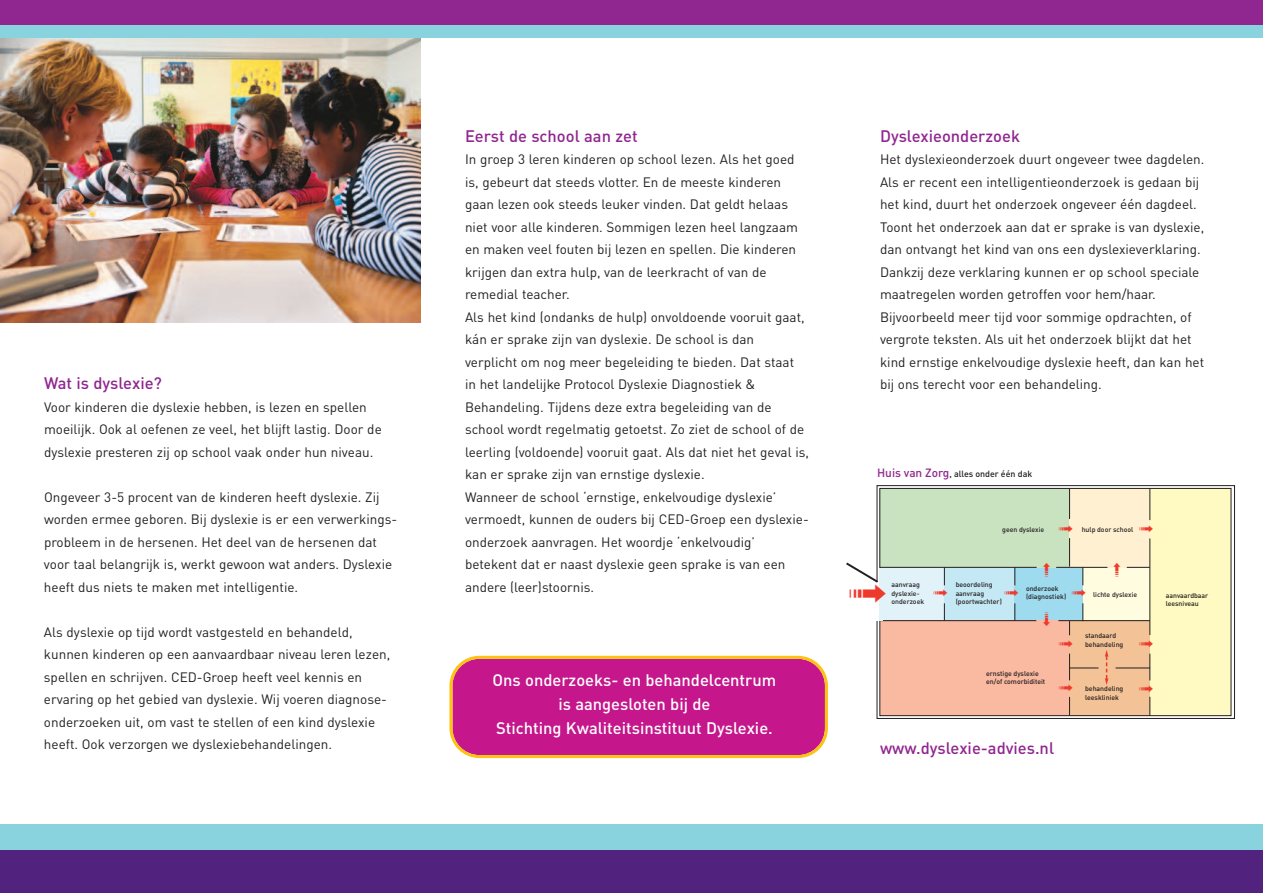
<style>
.page{position:relative;width:1263px;height:893px;background:#fff}
.page>*{position:absolute;margin:0;border:0;box-sizing:border-box;transform-origin:0 0}
.t1{font:500 16.5px/24px "DIN";color:#fff;text-align:center}
.t2{font:500 16.5px "DIN";color:#90268f}
.t3{font:13.5px/22.5px "DIN";color:#231f20}
.t4{font:500 8.85px "DIN";color:#231f20}
.t5{font:500 6.9px/8.2px "DIN";color:#231f20}
.s1{font-size:11.85px;color:#90268f}
</style>
<div class="page">
<div style="left:877px;top:485px;width:358px;height:234px;border:1px solid #231f20"></div>
<div style="left:879px;top:567px;width:65px;height:54px;background:#e1f3f9"></div>
<div style="left:944px;top:568px;width:71px;height:53px;background:#c4e8f4"></div>
<div style="left:1014px;top:568px;width:69px;height:53px;background:#9edbee"></div>
<div style="left:1083px;top:568px;width:67px;height:52px;background:#fffce0"></div>
<div style="left:879px;top:620px;width:190px;height:96px;background:#fab9a1"></div>
<div style="left:1069px;top:621px;width:81px;height:95px;background:#f3c296"></div>
<div style="left:879px;top:488px;width:190px;height:80px;background:#c9e3c0"></div>
<div style="left:1069px;top:488px;width:81px;height:80px;background:#fef0d0"></div>
<div style="left:1150px;top:488px;width:81px;height:228px;background:#fffac1"></div>
<div style="left:875px;top:582px;width:5px;height:39px;background:#fff"></div>
<svg style="left:1127px;top:567px;width:22px;height:1px"></svg>
<hr style="left:1056px;top:567px;width:51px;height:1px;background:#231f20">
<hr style="left:880px;top:567px;width:157px;height:1px;background:#231f20">
<hr style="left:1058px;top:620px;width:92px;height:1px;background:#231f20">
<hr style="left:880px;top:620px;width:156px;height:1px;background:#231f20">
<svg style="left:944px;top:603px;width:1px;height:17px"></svg>
<svg style="left:1014px;top:603px;width:1px;height:18px"></svg>
<svg style="left:1082px;top:603px;width:1px;height:18px"></svg>
<hr style="left:1149px;top:538px;width:1px;height:97px;background:#231f20">
<hr style="left:1149px;top:489px;width:1px;height:31px;background:#231f20">
<hr style="left:1069px;top:488px;width:1px;height:31px;background:#231f20">
<svg style="left:1069px;top:621px;width:1px;height:14px"></svg>
<svg style="left:1069px;top:697px;width:1px;height:17px"></svg>
<hr style="left:1115px;top:667px;width:35px;height:1px;background:#231f20">
<div style="left:879px;top:488px;width:352px;height:228px;border:1px solid #231f20"></div>
<hr style="left:879px;top:568px;width:4px;height:52px;background:#e1f3f9">
<svg style="left:1105px;top:650px;width:3px;height:35px"></svg>
<img style="left:0;top:38px;width:421px;height:285px">
<div style="left:0;top:0;width:1263px;height:32px;background:#90268f"></div>
<div style="left:0;top:26px;width:1263px;height:12px;background:#88d3de"></div>
<div style="left:0;top:825px;width:1263px;height:68px;background:#88d3de"></div>
<div style="left:0;top:850px;width:1263px;height:43px;background:#52227f"></div>
<svg style="left:449px;top:656px;width:379px;height:102px;background:#ca2786"></svg>
<svg style="left:934px;top:567px;width:13px;height:19px"></svg>
<svg style="left:1005px;top:567px;width:13px;height:19px"></svg>
<svg style="left:1139px;top:654px;width:14px;height:62px"></svg>
<svg style="left:1069px;top:654px;width:29px;height:27px"></svg>
<svg style="left:1069px;top:538px;width:17px;height:48px"></svg>
<svg style="left:846px;top:561px;width:40px;height:22px"></svg>
<p class="t2" style="left:44px;top:373px;width:119px">Wat is dyslexie?</p>
<p class="t3" style="left:44px;top:395px;width:339px">Voor kinderen die dyslexie hebben, is lezen en spellen moeilijk. Ook al oefenen ze veel, het blijft lastig. Door de dyslexie presteren zij op school vaak onder hun niveau.</p>
<p class="t3" style="left:44px;top:485px;width:355px">Ongeveer 3-5 procent van de kinderen heeft dyslexie. Zij worden ermee geboren. Bij dyslexie is er een verwerkings&shy;probleem in de hersenen. Het deel van de hersenen dat voor taal belangrijk is, werkt gewoon wat anders. Dyslexie heeft dus niets te maken met intelligentie.</p>
<p class="t3" style="left:44px;top:620px;width:348px">Als dyslexie op tijd wordt vastgesteld en behandeld, kunnen kinderen op een aanvaardbaar niveau leren lezen, spellen en schrijven. CED-Groep heeft veel kennis en ervaring op het gebied van dyslexie. Wij voeren diagnose&shy;onderzoeken uit, om vast te stellen of een kind dyslexie heeft. Ook verzorgen we dyslexiebehandelingen.</p>
<p class="t2" style="left:465px;top:126px;width:174px">Eerst de school aan zet</p>
<p class="t3" style="left:465px;top:148px;width:346px">In groep 3 leren kinderen op school lezen. Als het goed is, gebeurt dat steeds vlotter. En de meeste kinderen gaan lezen ook steeds leuker vinden. Dat geldt helaas niet voor alle kinderen. Sommigen lezen heel langzaam en maken veel fouten bij lezen en spellen. Die kinderen krijgen dan extra hulp, van de leerkracht of van de remedial teacher.<br>Als het kind (ondanks de hulp) onvoldoende vooruit gaat, kán er sprake zijn van dyslexie. De school is dan verplicht om nog meer begeleiding te bieden. Dat staat<br>in het landelijke Protocol Dyslexie Diagnostiek &amp; Behandeling. Tijdens deze extra begeleiding van de school wordt regelmatig getoetst. Zo ziet de school of de leerling (voldoende) vooruit gaat. Als dat niet het geval is, kan er sprake zijn van ernstige dyslexie.<br>Wanneer de school ‘ernstige, enkelvoudige dyslexie’ vermoedt, kunnen de ouders bij CED-Groep een dyslexie&shy;onderzoek aanvragen. Het woordje ‘enkelvoudig’ betekent dat er naast dyslexie geen sprake is van een andere (leer)stoornis.</p>
<p class="t1" style="left:492px;top:667px;width:285px">Ons onderzoeks- en behandelcentrum is aangesloten bij de<br>Stichting Kwaliteitsinstituut Dyslexie.</p>
<p class="t2" style="left:880px;top:126px;width:142px">Dyslexieonderzoek</p>
<p class="t3" style="left:880px;top:148px;width:326px">Het dyslexieonderzoek duurt ongeveer twee dagdelen.<br>Als er recent een intelligentieonderzoek is gedaan bij het kind, duurt het onderzoek ongeveer één dagdeel.<br>Toont het onderzoek aan dat er sprake is van dyslexie, dan ontvangt het kind van ons een dyslexieverklaring.<br>Dankzij deze verklaring kunnen er op school speciale maatregelen worden getroffen voor hem/haar.<br>Bijvoorbeeld meer tijd voor sommige opdrachten, of vergrote teksten. Als uit het onderzoek blijkt dat het kind ernstige enkelvoudige dyslexie heeft, dan kan het bij ons terecht voor een behandeling.</p>
<p class="t4" style="left:877px;top:468px;width:157px"><span class="s1">Huis van Zorg</span>, alles onder één dak</p>
<p class="t5" style="left:1002px;top:525px;width:44px">geen dyslexie</p>
<p class="t5" style="left:1082px;top:525px;width:53px">hulp door school</p>
<p class="t5" style="left:891px;top:580px;width:34px">aanvraag dyslexie&shy;onderzoek</p>
<p class="t5" style="left:956px;top:580px;width:48px">beoordeling aanvraag (poortwachter)</p>
<p class="t5" style="left:1026px;top:584px;width:42px">onderzoek (diagnostiek)</p>
<p class="t5" style="left:1093px;top:590px;width:46px">lichte dyslexie</p>
<p class="t5" style="left:1166px;top:591px;width:44px">aanvaardbaar leesniveau</p>
<p class="t5" style="left:986px;top:669px;width:61px">ernstige dyslexie en/of comorbiditeit</p>
<p class="t2" style="left:880px;top:738px;width:176px">www.dyslexie-advies.nl</p>
<p class="t5" style="left:1085px;top:631px;width:40px">standaard behandeling</p>
<p class="t5" style="left:1085px;top:684px;width:40px">behandeling leeskliniek</p>
</div>
